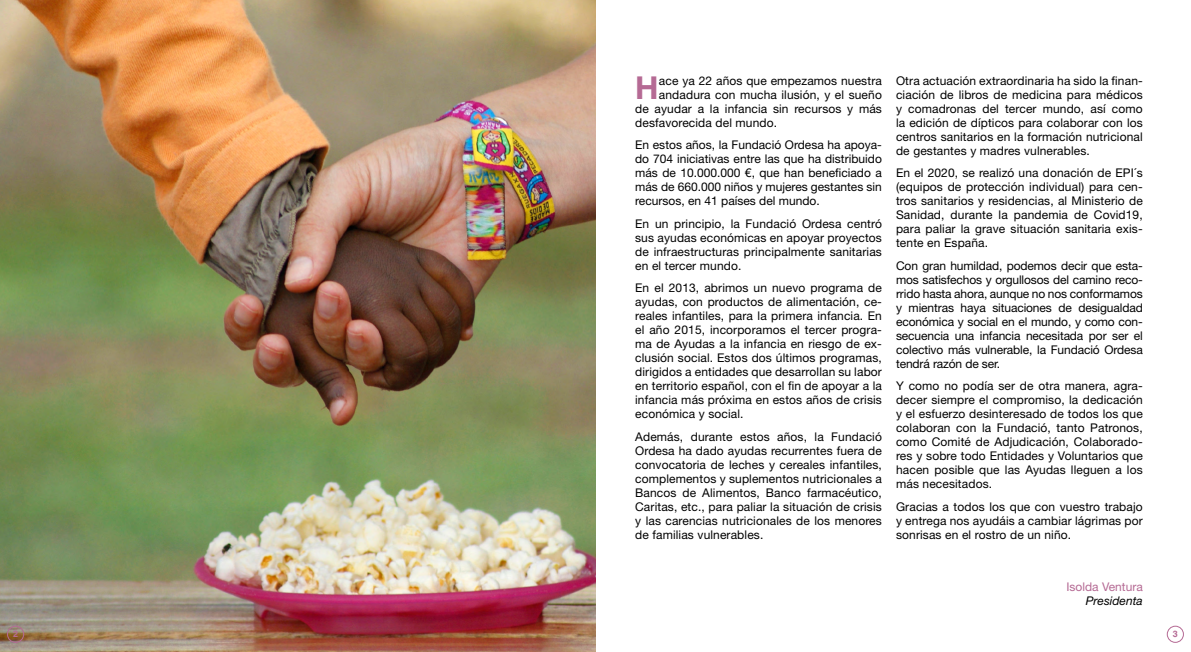
<style>
.page{position:relative;width:1191px;height:652px;background:#fff}
.page>*{position:absolute;margin:0;border:0;box-sizing:border-box;transform-origin:0 0}
.t1{font:700 31.6px "Helvetica Neue LT Std";color:#b56a94}
.t2{font:12px/14px "Helvetica Neue LT Std";letter-spacing:.01em;color:#000;text-align:justify}
.t3{font:12px "Helvetica Neue LT Std";color:#b56a94}
.t4{font:italic 12px "Helvetica Neue LT Std";color:#000}
.t5{font:700 9px "Helvetica LT";color:#b56a94}
</style>
<div class="page">
<img style="left:0;top:0;width:595px;height:652px">
<div style="left:1166px;top:626px;width:18px;height:17px;border:1px solid #b56a94;border-radius:50%"></div>
<div style="left:7px;top:626px;width:17px;height:17px;border:1px solid #b56a94;border-radius:50%"></div>
<h1 class="t1" style="left:635px;top:68px;width:25px">H</h1>
<p class="t2" style="left:659px;top:73px;width:224px">ace ya 22 años que empezamos nuestra</p>
<p class="t2" style="left:659px;top:87px;width:224px">andadura con mucha ilusión, y el sueño</p>
<p class="t2" style="left:635px;top:101px;width:248px">de ayudar a la infancia sin recursos y más</p>
<p class="t2" style="left:635px;top:115px;width:141px">desfavorecida del mundo.</p>
<p class="t2" style="left:635px;top:138px;width:248px">En estos años, la Fundació Ordesa ha apoya&shy;do 704 iniciativas entre las que ha distribuido más de 10.000.000 €, que han beneficiado a más de 660. 000 niños y mujeres gestantes sin recursos, en 41 países del mundo.</p>
<p class="t2" style="left:635px;top:216px;width:248px">En un principio, la Fundació Ordesa centró sus ayudas económicas en apoyar proyectos de infraestructuras principalmente sanitarias en el tercer mundo.</p>
<p class="t2" style="left:635px;top:281px;width:248px">En el 2013, abrimos un nuevo programa de ayudas, con productos de alimentación, ce&shy;reales infantiles, para la primera infancia. En el año 2015, incorporamos el tercer progra&shy;ma de Ayudas a la infancia en riesgo de ex&shy;clusión social. Estos dos últimos programas, dirigidos a entidades que desarrollan su labor en territorio español, con el fin de apoyar a la infancia más próxima en estos años de crisis económica y social.</p>
<p class="t2" style="left:635px;top:429px;width:248px">Además, durante estos años, la Fundació Ordesa ha dado ayudas recurrentes fuera de convocatoria de leches y cereales infantiles, complementos y suplementos nutricionales a Bancos de Alimentos, Banco farmacéutico, Caritas, etc. , para paliar la situación de crisis y las carencias nutricionales de los menores de familias vulnerables.</p>
<p class="t2" style="left:896px;top:73px;width:248px">Otra actuación extraordinaria ha sido la finan&shy;ciación de libros de medicina para médicos y comadronas del tercer mundo, así como la edición de dípticos para colaborar con los centros sanitarios en la formación nutricional de gestantes y madres vulnerables.</p>
<p class="t2" style="left:896px;top:166px;width:248px">En el 2020, se realizó una donación de EPI´s (equipos de protección individual) para cen&shy;tros sanitarios y residencias, al Ministerio de Sanidad, durante la pandemia de Covid19, para paliar la grave situación sanitaria exis&shy;tente en España.</p>
<p class="t2" style="left:896px;top:258px;width:248px">Con gran humildad, podemos decir que esta&shy;mos satisfechos y orgullosos del camino reco&shy;rrido hasta ahora, aunque no nos conformamos y mientras haya situaciones de desigualdad económica y social en el mundo, y como con&shy;secuencia una infancia necesitada por ser el colectivo más vulnerable, la Fundació Ordesa tendrá razón de ser.</p>
<p class="t2" style="left:896px;top:379px;width:248px">Y como no podía ser de otra manera, agra&shy;decer siempre el compromiso, la dedicación y el esfuerzo desinteresado de todos los que colaboran con la Fundació, tanto Patronos, como Comité de Adjudicación, Colaborado&shy;res y sobre todo Entidades y Voluntarios que hacen posible que las Ayudas lleguen a los más necesitados.</p>
<p class="t2" style="left:896px;top:499px;width:248px">Gracias a todos los que con vuestro trabajo y entrega nos ayudáis a cambiar lágrimas por sonrisas en el rostro de un niño.</p>
<p class="t3" style="left:1066px;top:580px;width:78px">Isolda Ventura</p>
<p class="t4" style="left:1085px;top:594px;width:58px">Presidenta</p>
<p class="t5" style="left:13px;top:629px;width:7px">2</p>
<p class="t5" style="left:1172px;top:629px;width:7px">3</p>
</div>
